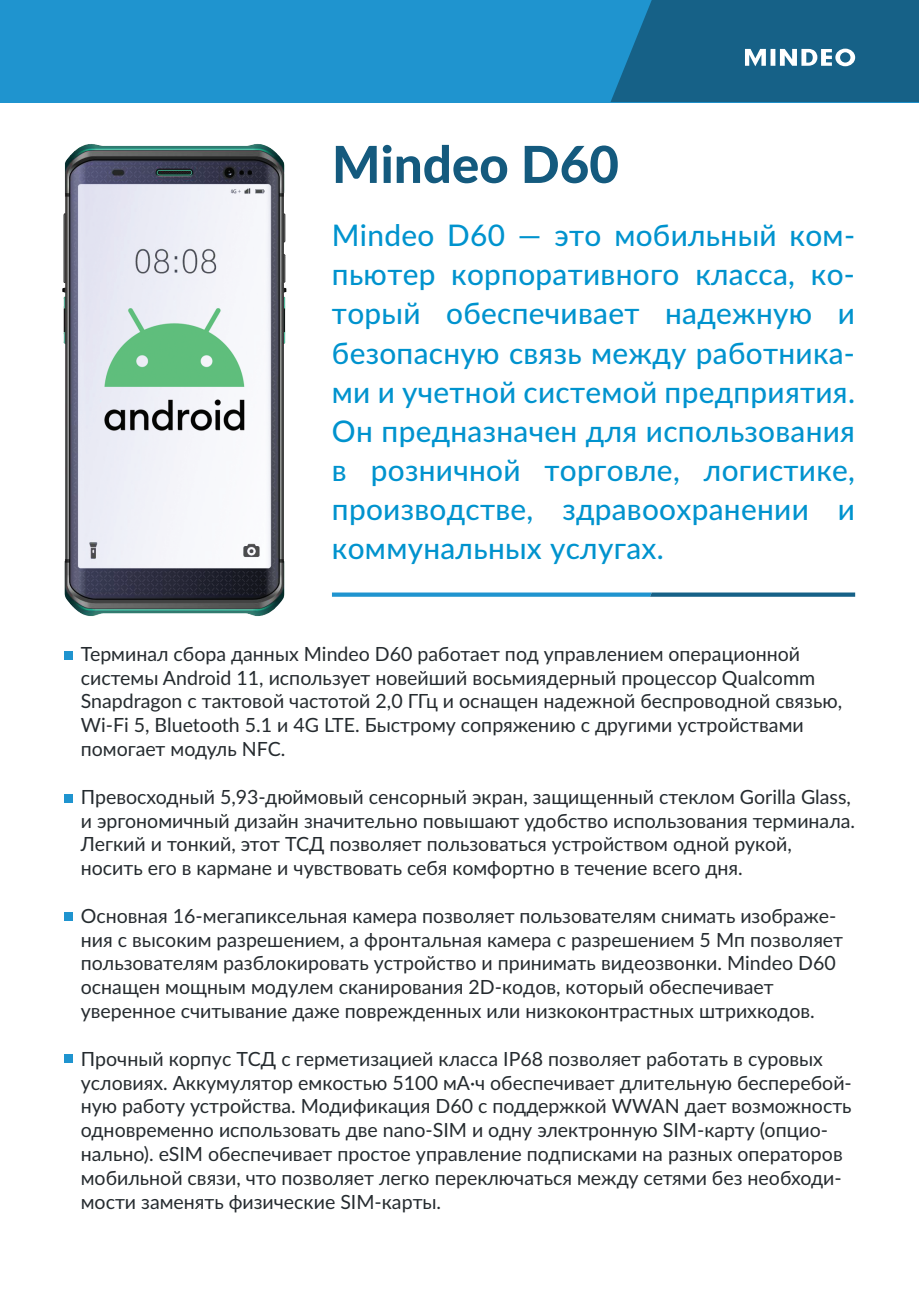
<style>
.page{position:relative;width:919px;height:1289px;background:#fff}
.page>*{position:absolute;margin:0;border:0;box-sizing:border-box;transform-origin:0 0}
.t1{font:800 51px "Lato";color:#145a7e}
.t2{font:500 29.7px/39.2px "Lato";letter-spacing:.01em;color:#0093ce;text-align:justify}
.t3{font:19.5px/23.9px "Lato";color:#252b2f}
</style>
<div class="page">
<img style="left:62px;top:144px;width:225px;height:473px">
<svg style="left:332px;top:592px;width:523px;height:4px;background:#3890bc"></svg>
<div style="left:64px;top:651px;width:8px;height:8px;background:#1f94cf"></div>
<div style="left:64px;top:794px;width:8px;height:8px;background:#1f94cf"></div>
<div style="left:64px;top:912px;width:8px;height:8px;background:#1f94cf"></div>
<div style="left:64px;top:1054px;width:8px;height:8px;background:#1f94cf"></div>
<div style="left:0;top:0;width:918px;height:102px;background:#1f94cf"></div>
<svg style="left:610px;top:0;width:308px;height:102px;background:#1d698f"></svg>
<h1 class="t1" style="left:332px;top:126px;width:288px">Mindeo D60</h1>
<p class="t2" style="left:332px;top:214px;width:524px">Mindeo D60 — это мобильный ком&shy;пьютер корпоративного класса, ко&shy;торый обеспечивает надежную и безопасную связь между работника&shy;ми и учетной системой предприятия.<br>Он предназначен для использования в розничной торговле, логистике, производстве, здравоохранении и коммунальных услугах.</p>
<p class="t3" style="left:81px;top:641px;width:762px">Терминал сбора данных Mindeo D60 работает под управлением операционной системы Android 11, использует новейший восьмиядерный процессор Qualcomm Snapdragon с тактовой частотой 2,0 ГГц и оснащен надежной беспроводной связью, Wi-Fi 5, Bluetooth 5.1 и 4G LTE. Быстрому сопряжению с другими устройствами помогает модуль NFC.</p>
<p class="t3" style="left:81px;top:784px;width:775px">Превосходный 5,93-дюймовый сенсорный экран, защищенный стеклом Gorilla Glass, и эргономичный дизайн значительно повышают удобство использования терминала.<br>Легкий и тонкий, этот ТСД позволяет пользоваться устройством одной рукой, носить его в кармане и чувствовать себя комфортно в течение всего дня.</p>
<p class="t3" style="left:81px;top:903px;width:763px">Основная 16-мегапиксельная камера позволяет пользователям снимать изображе&shy;ния с высоким разрешением, а фронтальная камера с разрешением 5 Мп позволяет пользователям разблокировать устройство и принимать видеозвонки. Mindeo D60 оснащен мощным модулем сканирования 2D-кодов, который обеспечивает уверенное считывание даже поврежденных или низкоконтрастных штрихкодов.</p>
<p class="t3" style="left:81px;top:1045px;width:772px">Прочный корпус ТСД с герметизацией класса IP68 позволяет работать в суровых условиях. Аккумулятор емкостью 5100 мА·ч обеспечивает длительную бесперебой&shy;ную работу устройства. Модификация D60 с поддержкой WWAN дает возможность одновременно использовать две nano-SIM и одну электронную SIM-карту (опцио&shy;нально). eSIM обеспечивает простое управление подписками на разных операторов мобильной связи, что позволяет легко переключаться между сетями без необходи&shy;мости заменять физические SIM-карты.</p>
</div>
